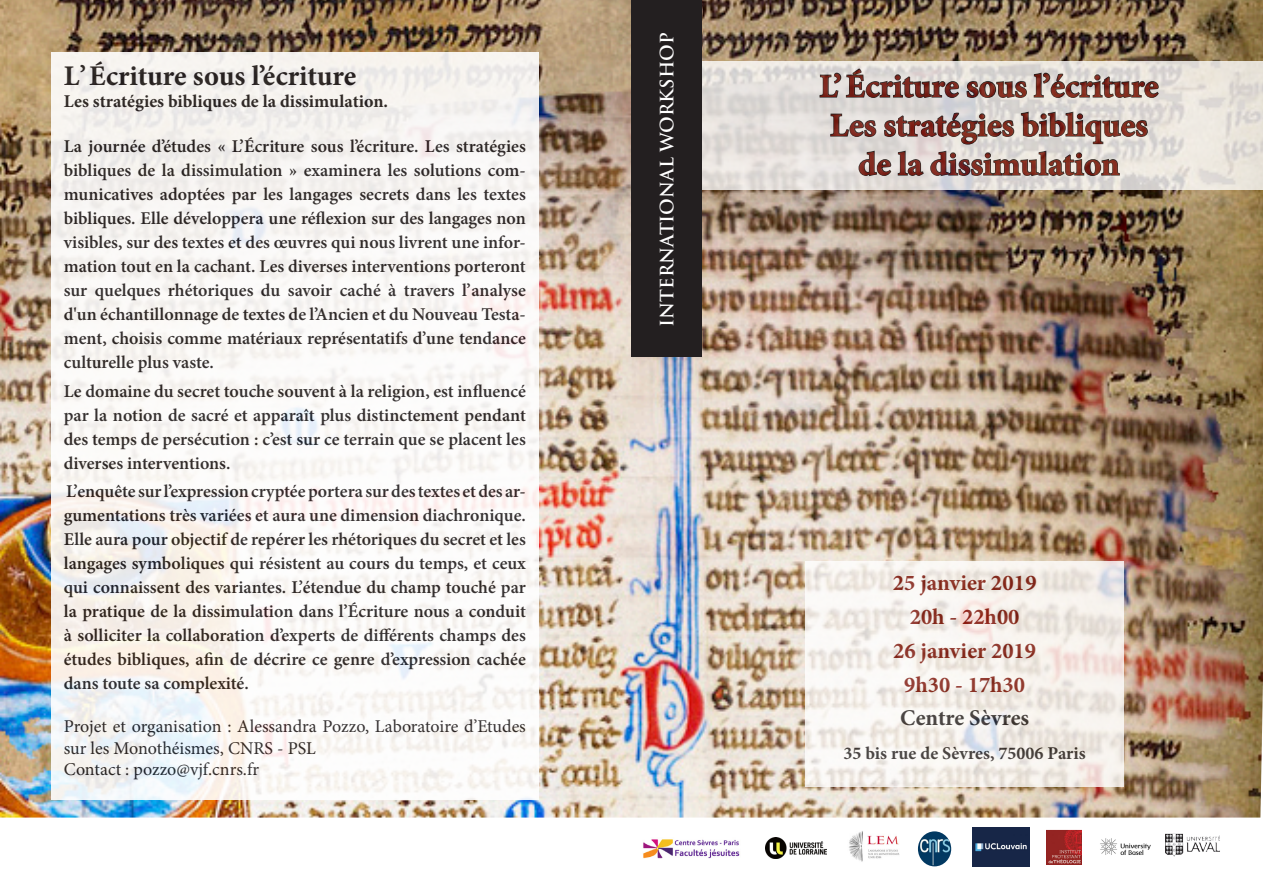
<style>
.page{position:relative;width:1263px;height:893px;background:#fff}
.page>*{position:absolute;margin:0;border:0;box-sizing:border-box;transform-origin:0 0}
.t1{font:700 33px/39px "Minion Pro";color:#7f170f;text-align:center}
.t2{font:700 28.5px "Minion Pro";color:#231f20}
.t3{font:700 22.5px/33.8px "Minion Pro";color:#7f170f;text-align:center}
.t4{font:700 22.5px "Minion Pro";letter-spacing:-.005em;color:#231f20}
.t5{font:600 18px/24px "Minion Pro";letter-spacing:-.005em;color:#231f20;text-align:justify}
.t6{font:18px/21.6px "Minion Pro";color:#231f20}
.t7{font:700 18px "Minion Pro";color:#231f20}
.t8{font:700 18px "Trajan Pro";color:#fff}
.s1{font-weight:600}
</style>
<div class="page">
<img style="left:0;top:0;width:1263px;height:818px">
<svg style="left:806px;top:561px;width:318px;height:225px"></svg>
<img style="left:643px;top:839px;width:97px;height:19px">
<img style="left:1100px;top:838px;width:51px;height:17px">
<img style="left:972px;top:827px;width:57px;height:39px">
<img style="left:1047px;top:831px;width:34px;height:33px">
<div style="left:1043px;top:827px;width:43px;height:41px;border:3px solid #fff"></div>
<svg style="left:702px;top:61px;width:561px;height:129px;background:#e2ded9"></svg>
<svg style="left:819px;top:68px;width:141px;height:31px;background:#b2adab"></svg>
<svg style="left:966px;top:72px;width:194px;height:27px;background:#b1aca7"></svg>
<svg style="left:829px;top:111px;width:319px;height:66px;background:#bdb7b3"></svg>
<div style="left:631px;top:0;width:71px;height:357px;background:#231f20"></div>
<img style="left:918px;top:831px;width:33px;height:35px">
<img style="left:766px;top:838px;width:60px;height:21px">
<img style="left:849px;top:831px;width:51px;height:31px">
<img style="left:1165px;top:834px;width:55px;height:22px">
<svg style="left:51px;top:52px;width:488px;height:747px;fill:#f9f6f5"></svg>
<h2 class="t2" style="left:64px;top:56px;width:294px">L<span class="s1">’</span>Écriture sous l’écriture</h2>
<p class="t7" style="left:64px;top:88px;width:326px">Les stratégies bibliques de la dissimulation.</p>
<p class="t5" style="left:64px;top:134px;width:464px">La journée d’études « L’Écriture sous l’écriture. Les stratégies bibliques de la dissimulation » examinera les solutions com&shy;municatives adoptées par les langages secrets dans les textes bibliques. Elle développera une réflexion sur des langages non visibles, sur des textes et des œuvres qui nous livrent une infor&shy;mation tout en la cachant. Les diverses interventions porteront sur quelques rhétoriques du savoir caché à travers l’analyse d'un échantillonnage de textes de l’Ancien et du Nouveau Testa&shy;ment, choisis comme matériaux représentatifs d’une tendance culturelle plus vaste.</p>
<p class="t5" style="left:64px;top:379px;width:464px">Le domaine du secret touche souvent à la religion, est influencé par la notion de sacré et apparaît plus distinctement pendant des temps de persécution : c’est sur ce terrain que se placent les diverses interventions.</p>
<p class="t5" style="left:64px;top:479px;width:464px">L’enquête sur l’expression cryptée portera sur des textes et des ar&shy;gumentations très variées et aura une dimension diachronique.<br>Elle aura pour objectif de repérer les rhétoriques du secret et les langages symboliques qui résistent au cours du temps, et ceux qui connaissent des variantes. L’étendue du champ touché par la pratique de la dissimulation dans l’Écriture nous a conduit à solliciter la collaboration d’experts de différents champs des études bibliques, afin de décrire ce genre d’expression cachée dans toute sa complexité.</p>
<p class="t6" style="left:64px;top:715px;width:464px">Projet et organisation : Alessandra Pozzo, Laboratoire d’Etudes sur les Monothéismes, CNRS - PSL<br>Contact : pozzo@vjf.cnrs.fr</p>
<p class="t8" style="left:656px;top:327px;width:296px;rotate:-90deg">INTERNATIONAL WORKSHOP</p>
<h1 class="t1" style="left:819px;top:66px;width:340px">L’Écriture sous l’écriture<br>Les stratégies bibliques de la dissimulation</h1>
<p class="t3" style="left:893px;top:566px;width:145px">25 janvier 2019<br>20h - 22h00<br>26 janvier 2019<br>9h30 - 17h30</p>
<p class="t4" style="left:900px;top:702px;width:130px">Centre Sèvres</p>
<p class="t7" style="left:843px;top:741px;width:244px">35 bis rue de Sèvres, 75006 Paris</p>
</div>
